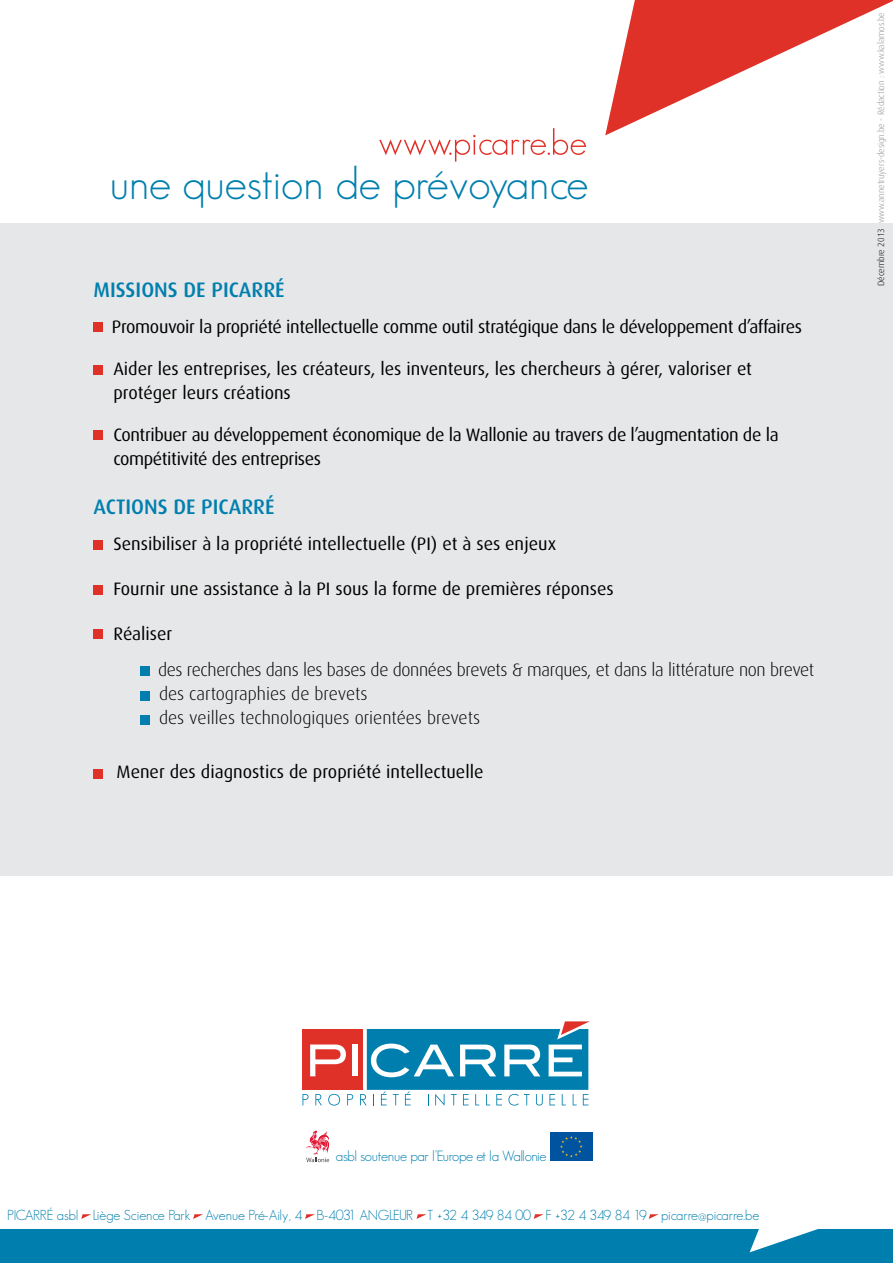
<style>
.page{position:relative;width:893px;height:1263px;background:#fff}
.page>*{position:absolute;margin:0;border:0;box-sizing:border-box;transform-origin:0 0}
.t1{font:300 45px "Geosans";color:#007fae}
.t2{font:500 21px "Dax";color:#007fae}
.t3{font:18px/24px "Dax";letter-spacing:-.01em;color:#000}
.t4{font:300 18px "Dax";letter-spacing:-.02em;color:#000}
.t5{font:300 18px "Dax";color:#000}
.t6{font:300 14.55px "Geosans";letter-spacing:-.02em;color:#007fae}
.t7{font:300 14.1px "Geosans";letter-spacing:-.025em;color:#007fae}
.t8{font:300 9px "Dax";letter-spacing:-.01em;color:#8b8e90}
.s1{color:#000}
</style>
<div class="page">
<div style="left:0;top:216px;width:893px;height:1047px;background:#e6e7e8"></div>
<div style="left:141px;top:666px;width:9px;height:9px;background:#007fae"></div>
<div style="left:141px;top:691px;width:9px;height:10px;background:#007fae"></div>
<div style="left:141px;top:715px;width:9px;height:10px;background:#007fae"></div>
<div style="left:0;top:876px;width:893px;height:387px;background:#fff"></div>
<div style="left:0;top:1229px;width:893px;height:34px;background:#007fae"></div>
<div style="left:550px;top:1132px;width:42px;height:29px;background:#00539f"></div>
<svg style="left:560px;top:1136px;width:22px;height:21px"></svg>
<svg style="left:306px;top:1130px;width:23px;height:32px"></svg>
<svg style="left:649px;top:1214px;width:10px;height:5px"></svg>
<svg style="left:417px;top:1214px;width:9px;height:5px"></svg>
<svg style="left:534px;top:1214px;width:10px;height:5px"></svg>
<svg style="left:305px;top:1214px;width:10px;height:5px"></svg>
<svg style="left:81px;top:1214px;width:10px;height:5px"></svg>
<svg style="left:193px;top:1214px;width:10px;height:5px"></svg>
<div style="left:0;top:0;width:893px;height:223px;background:#fff"></div>
<svg style="left:605px;top:0;width:288px;height:135px"></svg>
<svg style="left:379px;top:128px;width:207px;height:34px"></svg>
<div style="left:302px;top:1029px;width:61px;height:61px;background:#e03128"></div>
<svg style="left:310px;top:1044px;width:36px;height:32px"></svg>
<div style="left:352px;top:1044px;width:5px;height:32px;background:#fff"></div>
<svg style="left:302px;top:1094px;width:7px;height:11px"></svg>
<svg style="left:315px;top:1094px;width:7px;height:11px"></svg>
<svg style="left:328px;top:1094px;width:12px;height:11px"></svg>
<svg style="left:347px;top:1094px;width:6px;height:11px"></svg>
<svg style="left:360px;top:1021px;width:230px;height:85px"></svg>
<div style="left:94px;top:322px;width:9px;height:10px;background:#e03128"></div>
<div style="left:94px;top:365px;width:9px;height:10px;background:#e03128"></div>
<div style="left:94px;top:430px;width:9px;height:10px;background:#e03128"></div>
<div style="left:94px;top:540px;width:9px;height:10px;background:#e03128"></div>
<div style="left:94px;top:585px;width:9px;height:10px;background:#e03128"></div>
<div style="left:94px;top:629px;width:9px;height:10px;background:#e03128"></div>
<div style="left:94px;top:769px;width:9px;height:10px;background:#e03128"></div>
<p class="t1" style="left:110px;top:158px;width:480px">une question de prévoyance</p>
<p class="t2" style="left:94px;top:278px;width:193px">MISSIONS DE PICARRÉ</p>
<p class="t3" style="left:112px;top:315px;width:691px">Promouvoir la propriété intellectuelle comme outil stratégique dans le développement d’affaires</p>
<p class="t3" style="left:113px;top:357px;width:640px">Aider les entreprises, les créateurs, les inventeurs, les chercheurs à gérer, valoriser et protéger leurs créations</p>
<p class="t3" style="left:113px;top:423px;width:667px">Contribuer au développement économique de la Wallonie au travers de l’augmentation de la compétitivité des entreprises</p>
<p class="t2" style="left:94px;top:495px;width:182px">ACTIONS DE PICARRÉ</p>
<p class="t3" style="left:113px;top:532px;width:444px">Sensibiliser à la propriété intellectuelle (PI) et à ses enjeux</p>
<p class="t3" style="left:113px;top:577px;width:502px">Fournir une assistance à la PI sous la forme de premières réponses</p>
<p class="t3" style="left:113px;top:622px;width:60px">Réaliser</p>
<p class="t4" style="left:158px;top:660px;width:658px">des recherches dans les bases de données brevets &amp; marques, et dans la littérature non brevet</p>
<p class="t5" style="left:159px;top:684px;width:210px">des cartographies de brevets</p>
<p class="t5" style="left:159px;top:708px;width:323px">des veilles technologiques orientées brevets</p>
<p class="t3" style="left:117px;top:760px;width:369px">Mener des diagnostics de propriété intellectuelle</p>
<p class="t8" style="left:876px;top:286px;width:276px;rotate:-90deg"><span class="s1">Décembre 2013</span> www.annetruyers-design.be - Rédaction : www.kalamos.be</p>
<p class="t6" style="left:336px;top:1148px;width:212px">asbl soutenue par l’Europe et la Wallonie</p>
<p class="t7" style="left:7px;top:1207px;width:754px">PICARRÉ asbl Liège Science Park Avenue Pré-Aily, 4 B-4031 ANGLEUR T +32 4 349 84 00 F +32 4 349 84 19 picarre@picarre.be</p>
</div>
